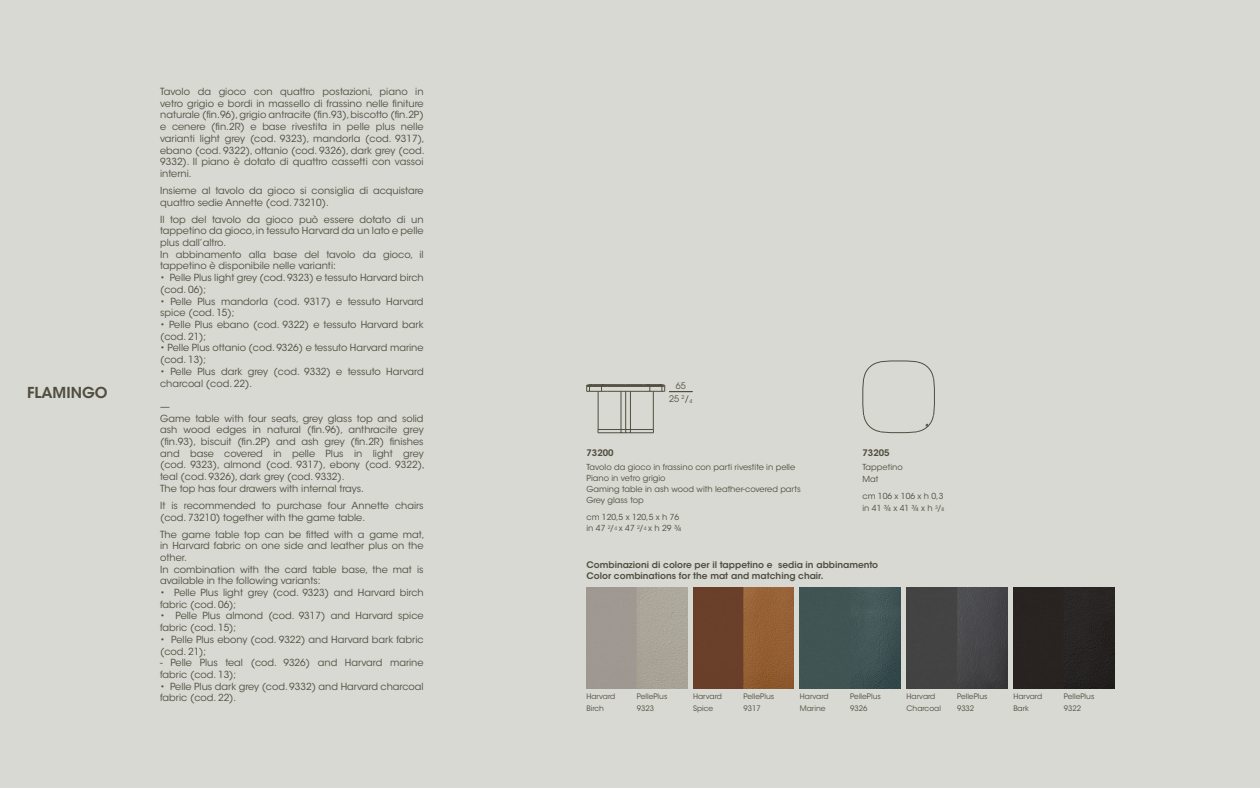
<style>
.page{position:relative;width:1260px;height:788px;background:#d7d9d2}
.page>*{position:absolute;margin:0;border:0;box-sizing:border-box;transform-origin:0 0}
.t1{font:600 15px "ITC Avant Garde Std";color:#514d40}
.t2{font:9.75px/11.7px "ITC Avant Garde Std";color:#514d40}
.t3{font:600 9px/10.8px "ITC Avant Garde Std";color:#514d40}
.t4{font:9px/13.5px "ITC Avant Garde Pro";color:#514d40;text-align:center}
.t5{font:8.25px/11.1px "ITC Avant Garde Std";color:#514d40}
.t6{font:7.5px/12px "ITC Avant Garde Std";color:#514d40}
.s1{font-family:"ITC Avant Garde Std"}
.s2{font-size:4.8px}
</style>
<div class="page">
<svg style="left:586px;top:384px;width:106px;height:49px;background:#c6c7bf"></svg>
<svg style="left:862px;top:360px;width:73px;height:73px;background:#d0d2cb"></svg>
<img style="left:693px;top:588px;width:101px;height:100px">
<img style="left:586px;top:588px;width:101px;height:100px">
<div style="left:1013px;top:588px;width:101px;height:100px;background:#282321"></div>
<img style="left:800px;top:588px;width:101px;height:100px">
<img style="left:907px;top:588px;width:100px;height:100px">
<h1 class="t1" style="left:27px;top:383px;width:82px">FLAMINGO</h1>
<p class="t2" style="left:160px;top:86px;width:266px;text-align:justify">Tavolo da gioco con quattro postazioni, piano in vetro grigio e bordi in massello di frassino nelle finiture naturale (fin.96), grigio antracite (fin.93), biscotto (fin.2P) e cenere (fin.2R) e base rivestita in pelle plus nelle varianti light grey (cod. 9323), mandorla (cod. 9317), ebano (cod. 9322), ottanio (cod. 9326), dark grey (cod.<br>9332). Il piano è dotato di quattro cassetti con vassoi interni.</p>
<p class="t2" style="left:160px;top:185px;width:265px">Insieme al tavolo da gioco si consiglia di acquistare quattro sedie Annette (cod. 73210).</p>
<p class="t2" style="left:160px;top:213px;width:265px">Il top del tavolo da gioco può essere dotato di un tappetino da gioco, in tessuto Harvard da un lato e pelle plus dall’altro.<br>In abbinamento alla base del tavolo da gioco, il tappetino è disponibile nelle varianti:</p>
<p class="t2" style="left:160px;top:272px;width:265px">• Pelle Plus light grey (cod. 9323) e tessuto Harvard birch (cod. 06);</p>
<p class="t2" style="left:160px;top:295px;width:265px">• Pelle Plus mandorla (cod. 9317) e tessuto Harvard spice (cod. 15);</p>
<p class="t2" style="left:160px;top:319px;width:265px">• Pelle Plus ebano (cod. 9322) e tessuto Harvard bark (cod. 21);</p>
<p class="t2" style="left:160px;top:342px;width:265px">• Pelle Plus ottanio (cod. 9326) e tessuto Harvard marine (cod. 13);</p>
<p class="t2" style="left:160px;top:365px;width:265px">• Pelle Plus dark grey (cod. 9332) e tessuto Harvard charcoal (cod. 22).</p>
<p class="t2" style="left:160px;top:400px;width:266px">—<br>Game table with four seats, grey glass top and solid ash wood edges in natural (fin.96), anthracite grey (fin.93), biscuit (fin.2P) and ash grey (fin.2R) finishes and base covered in pelle Plus in light grey (cod. 9323), almond (cod. 9317), ebony (cod. 9322), teal (cod. 9326), dark grey (cod. 9332).<br>The top has four drawers with internal trays.</p>
<p class="t2" style="left:160px;top:499px;width:265px">It is recommended to purchase four Annette chairs (cod. 73210) together with the game table.</p>
<p class="t2" style="left:160px;top:528px;width:266px">The game table top can be fitted with a game mat, in Harvard fabric on one side and leather plus on the other.<br>In combination with the card table base, the mat is available in the following variants:</p>
<p class="t2" style="left:160px;top:586px;width:265px">• Pelle Plus light grey (cod. 9323) and Harvard birch fabric (cod. 06);</p>
<p class="t2" style="left:160px;top:610px;width:265px">• Pelle Plus almond (cod. 9317) and Harvard spice fabric (cod. 15);</p>
<p class="t2" style="left:160px;top:633px;width:265px">• Pelle Plus ebony (cod. 9322) and Harvard bark fabric (cod. 21);</p>
<p class="t2" style="left:160px;top:657px;width:265px">- Pelle Plus teal (cod. 9326) and Harvard marine fabric (cod. 13);</p>
<p class="t2" style="left:160px;top:680px;width:265px">• Pelle Plus dark grey (cod. 9332) and Harvard charcoal fabric (cod. 22).</p>
<p class="t4" style="left:669px;top:378px;width:25px">65<br>25 <sup>2</sup><span class="s1">/</span><sub>4</sub></p>
<p class="t3" style="left:586px;top:447px;width:29px">73200</p>
<p class="t5" style="left:586px;top:461px;width:216px">Tavolo da gioco in frassino con parti rivestite in pelle Piano in vetro grigio<br>Gaming table in ash wood with leather-covered parts Grey glass top</p>
<p class="t5" style="left:586px;top:511px;width:96px">cm 120,5 x 120,5 x h 76 in 47 <sup>2</sup>/<span class="s2">4</span> x 47 <sup>2</sup>/<span class="s2">4</span> x h 29 ¾</p>
<p class="t3" style="left:586px;top:559px;width:293px">Combinazioni di colore per il tappetino e sedia in abbinamento<br>Color combinations for the mat and matching chair.</p>
<p class="t3" style="left:863px;top:447px;width:29px">73205</p>
<p class="t5" style="left:863px;top:461px;width:42px;line-height:12px">Tappetino<br>Mat</p>
<p class="t5" style="left:863px;top:490px;width:83px;line-height:12px">cm 106 x 106 x h 0,3 in 41 ¾ x 41 ¾ x h <sup>3</sup>/<span class="s2">8</span></p>
<p class="t6" style="left:586px;top:690px;width:30px">Harvard<br>Birch</p>
<p class="t6" style="left:693px;top:690px;width:30px">Harvard<br>Spice</p>
<p class="t6" style="left:800px;top:690px;width:30px">Harvard<br>Marine</p>
<p class="t6" style="left:907px;top:690px;width:36px">Harvard<br>Charcoal</p>
<p class="t6" style="left:1013px;top:690px;width:30px">Harvard<br>Bark</p>
<p class="t6" style="left:637px;top:690px;width:32px">PellePlus<br>9323</p>
<p class="t6" style="left:744px;top:690px;width:32px">PellePlus<br>9317</p>
<p class="t6" style="left:850px;top:690px;width:32px">PellePlus<br>9326</p>
<p class="t6" style="left:957px;top:690px;width:32px">PellePlus<br>9332</p>
<p class="t6" style="left:1064px;top:690px;width:32px">PellePlus<br>9322</p>
</div>
